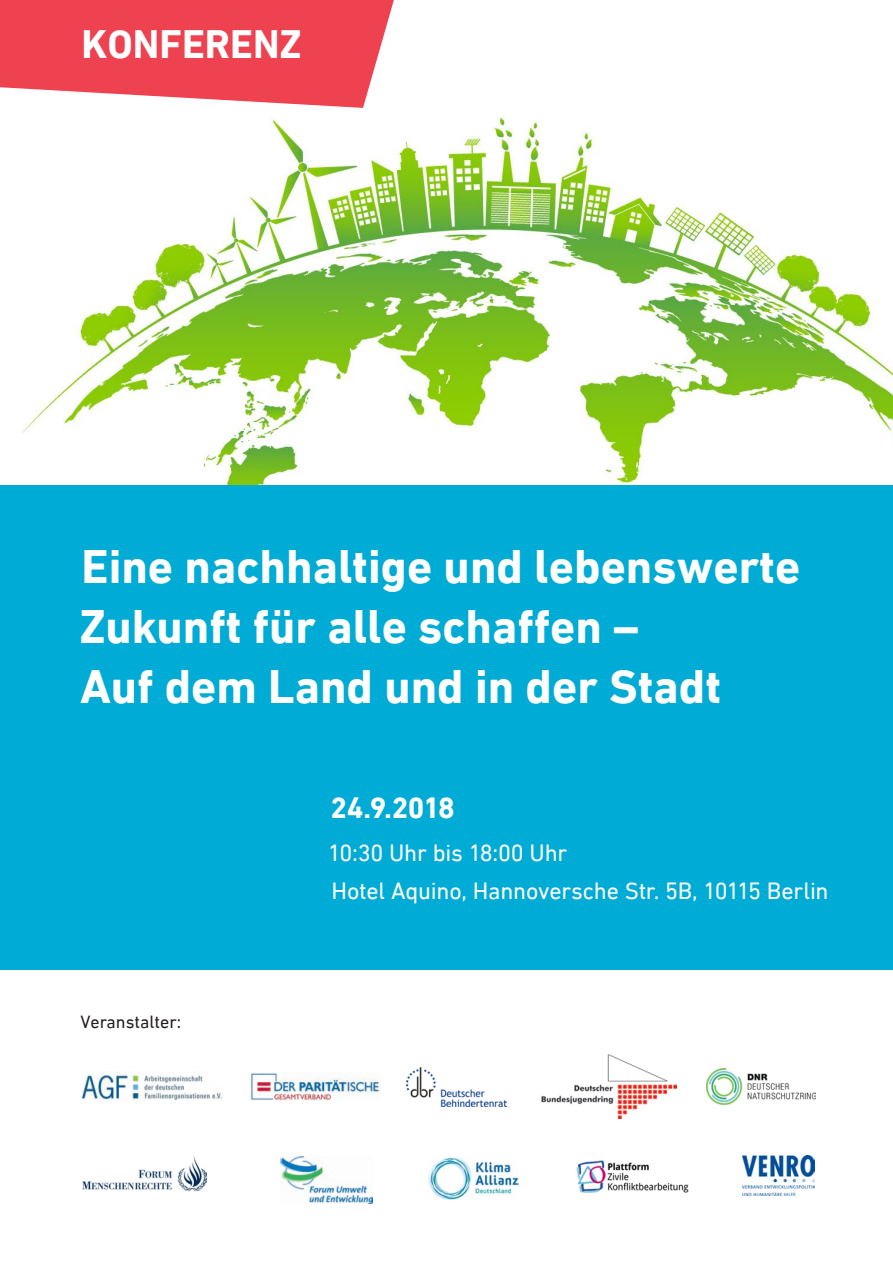
<style>
.page{position:relative;width:893px;height:1263px;background:#fff}
.page>*{position:absolute;margin:0;border:0;box-sizing:border-box;transform-origin:0 0}
.U1_Titel{font:700 48px/60px "DIN Next LT Pro";color:#fff}
.U1_KONFERENZ{font:700 40.5px "DIN Next LT Pro";color:#fff}
.U1_Datum{font:700 30px "DIN Next LT Pro";letter-spacing:-.03em;color:#fff}
.U1_Veranstaltungsinf{font:24px "DIN Next LT Pro";letter-spacing:-.01em;color:#fff}
.U1_Veranstalter{font:18px "DIN Next LT Pro";color:#231f20}
</style>
<div class="page">
<img style="left:22px;top:117px;width:871px;height:368px">
<svg style="left:0;top:0;width:394px;height:108px;background:#f05a66"></svg>
<div style="left:0;top:485px;width:893px;height:484px;background:#00acd5"></div>
<img style="left:81px;top:1073px;width:142px;height:27px">
<img style="left:250px;top:1073px;width:130px;height:28px">
<img style="left:406px;top:1067px;width:101px;height:39px">
<img style="left:541px;top:1055px;width:135px;height:63px">
<img style="left:706px;top:1069px;width:110px;height:36px">
<img style="left:82px;top:1156px;width:125px;height:36px">
<img style="left:280px;top:1156px;width:92px;height:47px">
<img style="left:428px;top:1157px;width:91px;height:43px">
<img style="left:576px;top:1160px;width:113px;height:34px">
<img style="left:742px;top:1155px;width:72px;height:41px">
<h1 class="U1_KONFERENZ" style="left:81px;top:21px;width:222px">KONFERENZ</h1>
<h1 class="U1_Titel" style="left:79px;top:536px;width:722px">Eine nachhaltige und lebenswerte<br>Zukunft für alle schaffen –<br>Auf dem Land und in der Stadt</h1>
<p class="U1_Veranstalter" style="left:80px;top:1011px;width:102px">Veranstalter:</p>
<p class="U1_Datum" style="left:330px;top:790px;width:126px">24.9.2018</p>
<p class="U1_Veranstaltungsinf" style="left:328px;top:839px;width:241px">10:30 Uhr bis 18:00 Uhr</p>
<p class="U1_Veranstaltungsinf" style="left:332px;top:877px;width:499px">Hotel Aquino, Hannoversche Str. 5B, 10115 Berlin</p>
</div>
